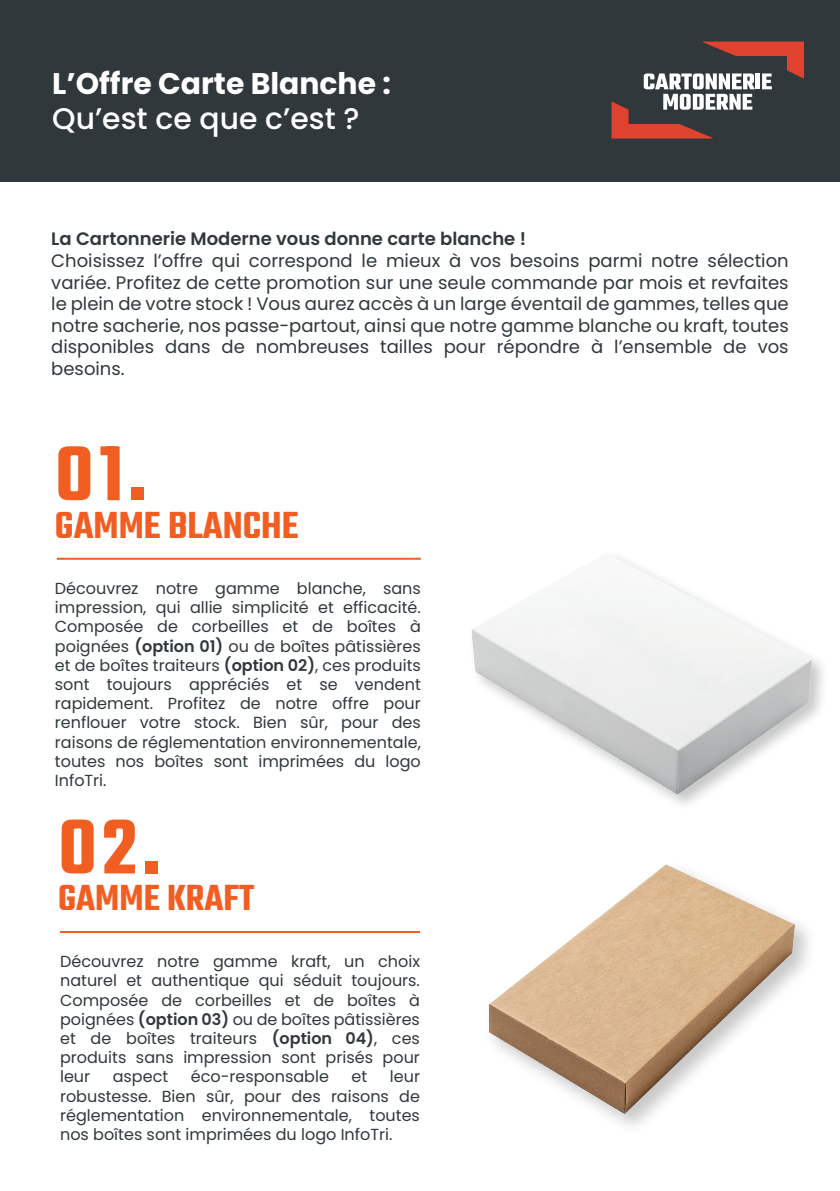
<style>
.page{position:relative;width:840px;height:1191px;background:#fff}
.page>*{position:absolute;margin:0;border:0;box-sizing:border-box;transform-origin:0 0}
.t1{font:300 84.6px "Teko";color:#f25d21}
.t2{font:300 41px "Teko";color:#f25d21}
.t3{font:300 39.6px "Teko";color:#f25d21}
.t4{font:700 29.8px "Poppins";color:#fff}
.t5{font:500 29.8px "Poppins";color:#fff}
.t6{font:18px/21.6px "Poppins";color:#30383b;text-align:justify}
.t7{font:600 18px "Poppins";color:#30383b}
.t8{font:16px/19.2px "Poppins";color:#30383b;text-align:justify}
.s1{font-weight:600}
</style>
<div class="page">
<hr style="left:57px;top:558px;width:363px;height:2px;background:#f25d21">
<hr style="left:60px;top:931px;width:360px;height:2px;background:#f25d21">
<div style="left:0;top:0;width:839px;height:181px;background:#30383b"></div>
<svg style="left:611px;top:41px;width:192px;height:97px"></svg>
<img style="left:420px;top:557px;width:403px;height:247px">
<img style="left:488px;top:864px;width:321px;height:262px">
<h3 class="t4" style="left:52px;top:66px;width:340px">L’Offre Carte Blanche :</h3>
<h3 class="t5" style="left:52px;top:102px;width:309px">Qu’est ce que c’est ?</h3>
<p class="t7" style="left:51px;top:229px;width:476px">La Cartonnerie Moderne vous donne carte blanche !</p>
<p class="t6" style="left:51px;top:250px;width:738px">Choisissez l’offre qui correspond le mieux à vos besoins parmi notre sélection variée. Profitez de cette promotion sur une seule commande par mois et revfaites le plein de votre stock ! Vous aurez accès à un large éventail de gammes, telles que notre sacherie, nos passe-partout, ainsi que notre gamme blanche ou kraft, toutes disponibles dans de nombreuses tailles pour répondre à l’ensemble de vos besoins.</p>
<h1 class="t1" style="left:55px;top:430px;width:93px">01.</h1>
<h2 class="t2" style="left:55px;top:504px;width:245px">GAMME BLANCHE</h2>
<p class="t8" style="left:55px;top:579px;width:367px">Découvrez notre gamme blanche, sans impression, qui allie simplicité et efficacité.<br>Composée de corbeilles et de boîtes à poignées <span class="s1">(option 01)</span> ou de boîtes pâtissières et de boîtes traiteurs <span class="s1">(option 02)</span>, ces produits sont toujours appréciés et se vendent rapidement. Profitez de notre offre pour renflouer votre stock. Bien sûr, pour des raisons de réglementation environnementale, toutes nos boîtes sont imprimées du logo InfoTri.</p>
<h1 class="t1" style="left:58px;top:803px;width:104px">02.</h1>
<h3 class="t3" style="left:58px;top:877px;width:198px">GAMME KRAFT</h3>
<p class="t8" style="left:60px;top:952px;width:361px">Découvrez notre gamme kraft, un choix naturel et authentique qui séduit toujours.<br>Composée de corbeilles et de boîtes à poignées <span class="s1">(option 03)</span> ou de boîtes pâtissières et de boîtes traiteurs <span class="s1">(option 04)</span>, ces produits sans impression sont prisés pour leur</p>
<p class="t8" style="left:113px;top:1067px;width:57px">aspect</p>
<p class="t8" style="left:191px;top:1067px;width:140px">éco-responsable</p>
<p class="t8" style="left:351px;top:1067px;width:17px">et</p>
<p class="t8" style="left:60px;top:1067px;width:361px;text-indent:329px">leur robustesse. Bien sûr, pour des raisons de réglementation environnementale, toutes nos boîtes sont imprimées du logo InfoTri.</p>
</div>
